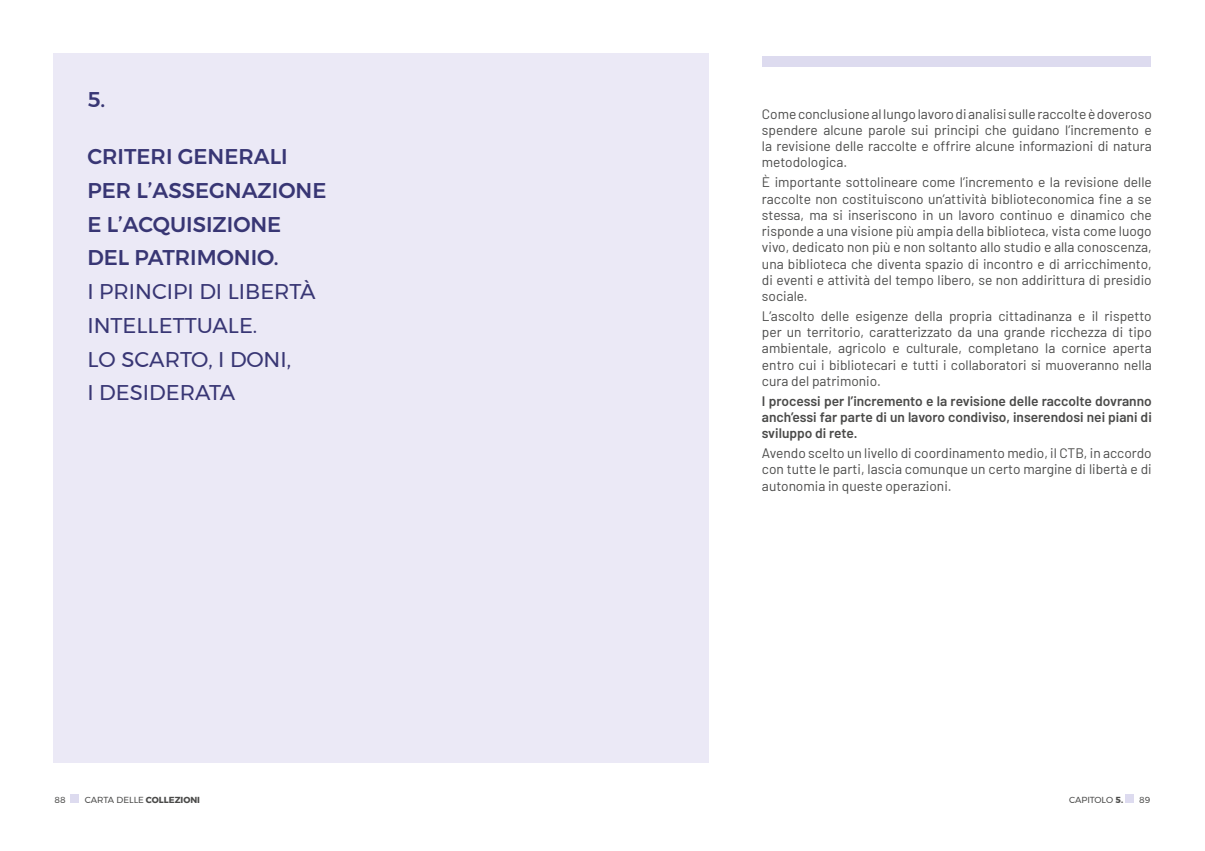
<style>
.page{position:relative;width:1205px;height:851px;background:#fff}
.page>*{position:absolute;margin:0;border:0;box-sizing:border-box;transform-origin:0 0}
.t1{font:500 21.25px/33.8px "Montserrat";color:#383674}
.t2{font:13.75px/16.2px "Barlow";color:#4a4a49;text-align:justify}
.t3{font:600 13.75px/16.2px "Barlow";color:#4a4a49;text-align:justify}
.t4{font:8.75px "Montserrat";color:#4a4a49}
.s1{font-weight:400}
.s2{font-weight:700}
</style>
<div class="page">
<div style="left:53px;top:53px;width:656px;height:709px;background:#ebe9f6"></div>
<div style="left:762px;top:57px;width:388px;height:10px;background:#dddbef"></div>
<div style="left:70px;top:794px;width:9px;height:8px;background:#dddbef"></div>
<div style="left:1125px;top:794px;width:8px;height:8px;background:#dddbef"></div>
<p class="t1" style="left:87px;top:82px;width:19px">5.</p>
<p class="t1" style="left:87px;top:139px;width:240px">CRITERI GENERALI<br>PER L’ASSEGNAZIONE<br>E L’ACQUISIZIONE<br>DEL PATRIMONIO.<br><span class="s1">I PRINCIPI DI LIBERTÀ<br>INTELLETTUALE.<br>LO SCARTO, I DONI,<br>I DESIDERATA</span></p>
<p class="t2" style="left:762px;top:104px;width:391px">Come conclusione al lungo lavoro di analisi sulle raccolte è doveroso spendere alcune parole sui principi che guidano l’incremento e la revisione delle raccolte e offrire alcune informazioni di natura metodologica.</p>
<p class="t2" style="left:762px;top:173px;width:391px">È importante sottolineare come l’incremento e la revisione delle raccolte non costituiscono un’attività biblioteconomica fine a se stessa, ma si inseriscono in un lavoro continuo e dinamico che risponde a una visione più ampia della biblioteca, vista come luogo vivo, dedicato non più e non soltanto allo studio e alla conoscenza, una biblioteca che diventa spazio di incontro e di arricchimento, di eventi e attività del tempo libero, se non addirittura di presidio sociale.</p>
<p class="t2" style="left:762px;top:307px;width:391px">L’ascolto delle esigenze della propria cittadinanza e il rispetto per un territorio, caratterizzato da una grande ricchezza di tipo ambientale, agricolo e culturale, completano la cornice aperta entro cui i bibliotecari e tutti i collaboratori si muoveranno nella cura del patrimonio.</p>
<p class="t3" style="left:762px;top:391px;width:391px">I processi per l’incremento e la revisione delle raccolte dovranno anch’essi far parte di un lavoro condiviso, inserendosi nei piani di sviluppo di rete.</p>
<p class="t2" style="left:762px;top:444px;width:391px">Avendo scelto un livello di coordinamento medio, il CTB, in accordo con tutte le parti, lascia comunque un certo margine di libertà e di autonomia in queste operazioni.</p>
<p class="t4" style="left:55px;top:792px;width:13px">88</p>
<p class="t4" style="left:85px;top:792px;width:117px">CARTA DELLE <span class="s2">COLLEZIONI</span></p>
<p class="t4" style="left:1069px;top:792px;width:56px">CAPITOLO <span class="s2">5.</span></p>
<p class="t4" style="left:1139px;top:792px;width:13px">89</p>
</div>
